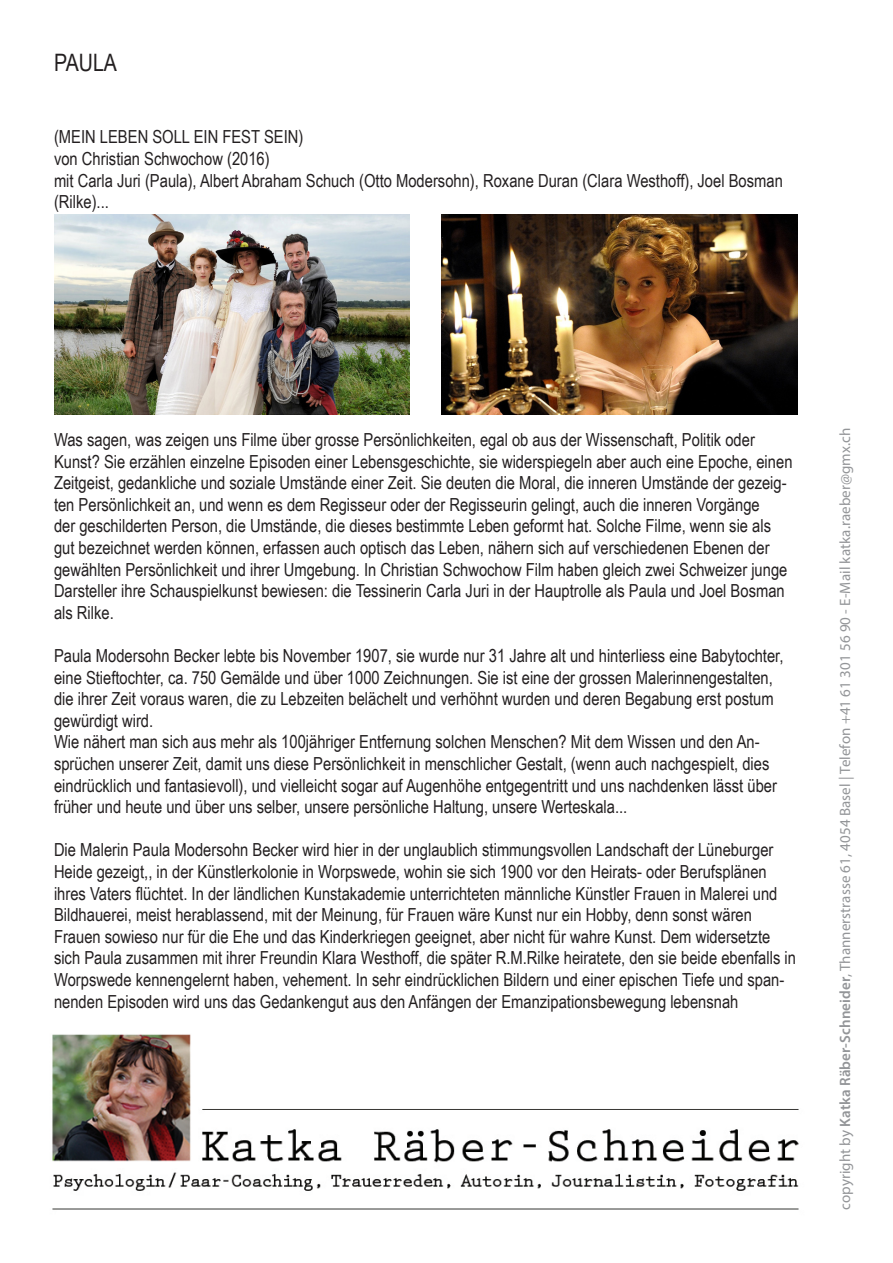
<style>
.page{position:relative;width:893px;height:1263px;background:#fff}
.page>*{position:absolute;margin:0;border:0;box-sizing:border-box;transform-origin:0 0}
.t1{font:24px "Arial Narrow";color:#231f20}
.t2{font:18px/21.6px "Arial Narrow";color:#231f20}
.t3{font:15px "Myriad Pro";letter-spacing:.005em;color:#939598}
.s1{font-weight:600}
</style>
<div class="page">
<img style="left:52px;top:1034px;width:747px;height:176px">
<img style="left:54px;top:215px;width:355px;height:200px">
<img style="left:442px;top:215px;width:355px;height:200px">
<p class="t1" style="left:54px;top:45px;width:65px">PAULA</p>
<p class="t2" style="left:54px;top:126px;width:251px">(MEIN LEBEN SOLL EIN FEST SEIN)</p>
<p class="t2" style="left:54px;top:147px;width:217px">von Christian Schwochow (2016)</p>
<p class="t2" style="left:54px;top:169px;width:730px">mit Carla Juri (Paula), Albert Abraham Schuch (Otto Modersohn), Roxane Duran (Clara Westhoff), Joel Bosman (Rilke)...</p>
<p class="t2" style="left:54px;top:428px;width:740px">Was sagen, was zeigen uns Filme über grosse Persönlichkeiten, egal ob aus der Wissenschaft, Politik oder Kunst? Sie erzählen einzelne Episoden einer Lebensgeschichte, sie widerspiegeln aber auch eine Epoche, einen Zeitgeist, gedankliche und soziale Umstände einer Zeit. Sie deuten die Moral, die inneren Umstände der gezeig&shy;ten Persönlichkeit an, und wenn es dem Regisseur oder der Regisseurin gelingt, auch die inneren Vorgänge<br>der geschilderten Person, die Umstände, die dieses bestimmte Leben geformt hat. Solche Filme, wenn sie als gut bezeichnet werden können, erfassen auch optisch das Leben, nähern sich auf verschiedenen Ebenen der gewählten Persönlichkeit und ihrer Umgebung. In Christian Schwochow Film haben gleich zwei Schweizer junge Darsteller ihre Schauspielkunst bewiesen: die Tessinerin Carla Juri in der Hauptrolle als Paula und Joel Bosman als Rilke.</p>
<p class="t2" style="left:54px;top:644px;width:731px">Paula Modersohn Becker lebte bis November 1907, sie wurde nur 31 Jahre alt und hinterliess eine Babytochter, eine Stieftochter, ca. 750 Gemälde und über 1000 Zeichnungen. Sie ist eine der grossen Malerinnengestalten, die ihrer Zeit voraus waren, die zu Lebzeiten belächelt und verhöhnt wurden und deren Begabung erst postum gewürdigt wird.</p>
<p class="t2" style="left:54px;top:730px;width:724px">Wie nähert man sich aus mehr als 100jähriger Entfernung solchen Menschen? Mit dem Wissen und den An&shy;sprüchen unserer Zeit, damit uns diese Persönlichkeit in menschlicher Gestalt, (wenn auch nachgespielt, dies eindrücklich und fantasievoll), und vielleicht sogar auf Augenhöhe entgegentritt und uns nachdenken lässt über früher und heute und über uns selber, unsere persönliche Haltung, unsere Werteskala...</p>
<p class="t2" style="left:54px;top:838px;width:743px">Die Malerin Paula Modersohn Becker wird hier in der unglaublich stimmungsvollen Landschaft der Lüneburger Heide gezeigt,, in der Künstlerkolonie in Worpswede, wohin sie sich 1900 vor den Heirats- oder Berufsplänen ihres Vaters flüchtet. In der ländlichen Kunstakademie unterrichteten männliche Künstler Frauen in Malerei und Bildhauerei, meist herablassend, mit der Meinung, für Frauen wäre Kunst nur ein Hobby, denn sonst wären Frauen sowieso nur für die Ehe und das Kinderkriegen geeignet, aber nicht für wahre Kunst. Dem widersetzte sich Paula zusammen mit ihrer Freundin Klara Westhoff, die später R.M.Rilke heiratete, den sie beide ebenfalls in Worpswede kennengelernt haben, vehement. In sehr eindrücklichen Bildern und einer epischen Tiefe und span&shy;nenden Episoden wird uns das Gedankengut aus den Anfängen der Emanzipationsbewegung lebensnah</p>
<p class="t3" style="left:836px;top:1210px;width:784px;rotate:-90deg">copyright by <span class="s1">Katka Räber-Schneider</span>, Thannerstrasse 61, 4054 Basel | Telefon +41 61 301 56 90 - E-Mail katka.raeber@gmx.ch</p>
</div>
